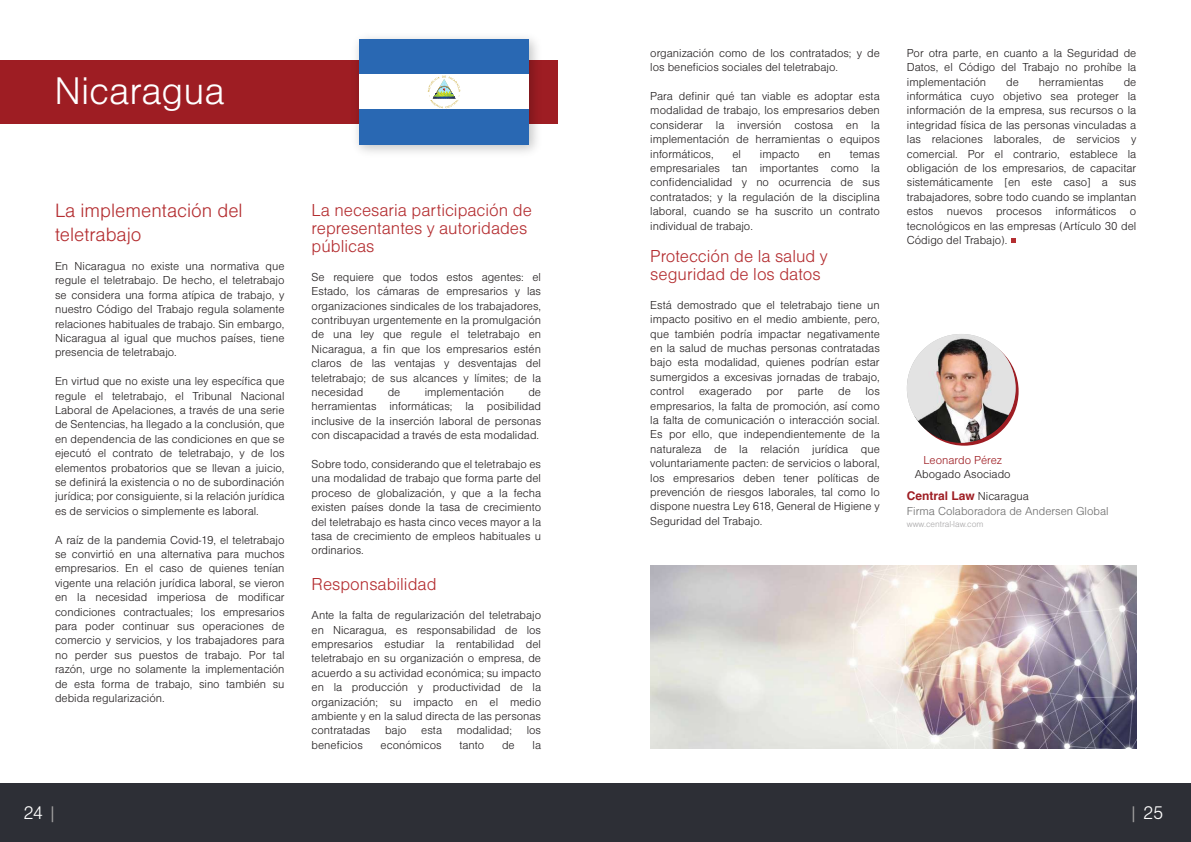
<style>
.page{position:relative;width:1191px;height:842px;background:#fff}
.page>*{position:absolute;margin:0;border:0;box-sizing:border-box;transform-origin:0 0}
.t1{font:40px "Nimbus Sans DOT Ligh";color:#fff}
.t2{font:20px/24px "Nimbus Sans DOT Ligh";color:#b42e31}
.t3{font:19px "Nimbus Sans DOT Ligh";color:#fff}
.t4{font:18px/18px "Nimbus Sans DOT Ligh";color:#b42e31}
.t5{font:12px/14.4px "Nimbus Sans DOT Ligh";color:#231f20;text-align:justify}
.t6{font:12px "Nimbus Sans DOT Ligh";color:#6d6d6d}
.t7{font:700 12px "Helvetica";color:#9e1d23}
.t8{font:12px "Nimbus Sans DOT Ligh";color:#9e1d23}
.t9{font:9px "Nimbus Sans DOT Ligh";color:#a9a8a9}
.s1{font-family:"Nimbus Sans DOT Ligh";font-weight:400;color:#231f20}
.s2{color:#a3a2a2}
</style>
<div class="page">
<div style="left:0;top:784px;width:1191px;height:58px;background:#2d2f36"></div>
<div style="left:0;top:61px;width:557px;height:63px;background:#9e1d23"></div>
<svg style="left:910px;top:337px;width:108px;height:109px"></svg>
<img style="left:907px;top:334px;width:108px;height:109px;border-radius:54px">
<svg style="left:1011px;top:239px;width:4px;height:4px"></svg>
<img style="left:347px;top:37px;width:199px;height:116px">
<div style="left:359px;top:40px;width:169px;height:35px;background:#2968b3"></div>
<div style="left:359px;top:74px;width:169px;height:36px;background:#fff"></div>
<div style="left:359px;top:109px;width:169px;height:36px;background:#2968b3"></div>
<svg style="left:428px;top:76px;width:32px;height:32px"></svg>
<img style="left:650px;top:565px;width:486px;height:184px">
<h1 class="t1" style="left:54px;top:68px;width:172px">Nicaragua</h1>
<h2 class="t2" style="left:55px;top:199px;width:189px">La implementación del teletrabajo</h2>
<p class="t5" style="left:55px;top:259px;width:231px">En Nicaragua no existe una normativa que regule el teletrabajo. De hecho, el teletrabajo se considera una forma atípica de trabajo, y nuestro Código del Trabajo regula solamente relaciones habituales de trabajo. Sin embargo, Nicaragua al igual que muchos países, tiene presencia de teletrabajo.</p>
<p class="t5" style="left:55px;top:374px;width:231px">En virtud que no existe una ley específica que regule el teletrabajo, el Tribunal Nacional Laboral de Apelaciones, a través de una serie de Sentencias, ha llegado a la conclusión, que en dependencia de las condiciones en que se ejecutó el contrato de teletrabajo, y de los elementos probatorios que se llevan a juicio, se definirá la existencia o no de subordinación jurídica; por consiguiente, si la relación jurídica es de servicios o simplemente es laboral.</p>
<p class="t5" style="left:55px;top:533px;width:231px">A raíz de la pandemia Covid-19, el teletrabajo se convirtió en una alternativa para muchos empresarios. En el caso de quienes tenían vigente una relación jurídica laboral, se vieron en la necesidad imperiosa de modificar condiciones contractuales; los empresarios para poder continuar sus operaciones de comercio y servicios, y los trabajadores para no perder sus puestos de trabajo. Por tal razón, urge no solamente la implementación de esta forma de trabajo, sino también su debida regularización.</p>
<h3 class="t4" style="left:312px;top:201px;width:222px">La necesaria participación de representantes y autoridades públicas</h3>
<p class="t5" style="left:312px;top:270px;width:231px">Se requiere que todos estos agentes: el Estado, los cámaras de empresarios y las organizaciones sindicales de los trabajadores, contribuyan urgentemente en la promulgación de una ley que regule el teletrabajo en Nicaragua, a fin que los empresarios estén claros de las ventajas y desventajas del teletrabajo; de sus alcances y límites; de la necesidad</p>
<p class="t5" style="left:388px;top:385px;width:14px">de</p>
<p class="t5" style="left:425px;top:385px;width:81px">implementación</p>
<p class="t5" style="left:312px;top:385px;width:231px;text-indent:217px">de herramientas informáticas; la posibilidad inclusive de la inserción laboral de personas con discapacidad a través de esta modalidad.</p>
<p class="t5" style="left:312px;top:457px;width:231px">Sobre todo, considerando que el teletrabajo es una modalidad de trabajo que forma parte del proceso de globalización, y que a la fecha existen países donde la tasa de crecimiento del teletrabajo es hasta cinco veces mayor a la tasa de crecimiento de empleos habituales u ordinarios.</p>
<h3 class="t4" style="left:312px;top:576px;width:126px">Responsabilidad</h3>
<p class="t5" style="left:312px;top:608px;width:231px">Ante la falta de regularización del teletrabajo en Nicaragua, es responsabilidad de los empresarios estudiar la rentabilidad del teletrabajo en su organización o empresa, de acuerdo a su actividad económica; su impacto en la producción y productividad de la organización; su impacto en el medio ambiente y en la salud directa de las personas contratadas bajo esta modalidad; los beneficios</p>
<p class="t5" style="left:380px;top:738px;width:62px">económicos</p>
<p class="t5" style="left:459px;top:738px;width:26px">tanto</p>
<p class="t5" style="left:502px;top:738px;width:14px">de</p>
<p class="t5" style="left:532px;top:738px;width:10px">la</p>
<p class="t5" style="left:650px;top:46px;width:231px">organización como de los contratados; y de los beneficios sociales del teletrabajo.</p>
<p class="t5" style="left:650px;top:89px;width:231px">Para definir qué tan viable es adoptar esta modalidad de trabajo, los empresarios deben considerar la inversión costosa en la implementación de herramientas o equipos informáticos,</p>
<p class="t5" style="left:732px;top:147px;width:10px">el</p>
<p class="t5" style="left:760px;top:147px;width:41px">impacto</p>
<p class="t5" style="left:818px;top:147px;width:14px">en</p>
<p class="t5" style="left:650px;top:147px;width:231px;text-indent:199px">temas empresariales tan importantes como la confidencialidad y no ocurrencia de sus contratados; y la regulación de la disciplina laboral, cuando se ha suscrito un contrato individual de trabajo.</p>
<h3 class="t4" style="left:650px;top:247px;width:179px">Protección de la salud y seguridad de los datos</h3>
<p class="t5" style="left:650px;top:298px;width:231px">Está demostrado que el teletrabajo tiene un impacto positivo en el medio ambiente, pero, que también podría impactar negativamente en la salud de muchas personas contratadas bajo esta modalidad, quienes podrían estar sumergidos a excesivas jornadas de trabajo, control exagerado por parte de los empresarios, la falta de promoción, así como la falta de comunicación o interacción social.<br>Es por ello, que independientemente de la naturaleza de la relación jurídica que voluntariamente pacten: de servicios o laboral, los empresarios deben tener políticas de prevención de riesgos laborales, tal como lo dispone nuestra Ley 618, General de Higiene y Seguridad del Trabajo.</p>
<p class="t5" style="left:907px;top:46px;width:231px">Por otra parte, en cuanto a la Seguridad de Datos, el Código del Trabajo no prohíbe la implementación</p>
<p class="t5" style="left:907px;top:75px;width:231px;text-indent:217px">de informática cuyo objetivo sea proteger la información de la empresa, sus recursos o la integridad física de las personas vinculadas a las relaciones laborales, de servicios y comercial. Por el contrario, establece la obligación de los empresarios, de capacitar sistemáticamente [en este caso] a sus trabajadores, sobre todo cuando se implantan estos nuevos procesos informáticos o tecnológicos en las empresas (Artículo 30 del Código del Trabajo).</p>
<p class="t5" style="left:1006px;top:75px;width:14px">de</p>
<p class="t5" style="left:1038px;top:75px;width:66px">herramientas</p>
<p class="t8" style="left:923px;top:453px;width:80px">Leonardo Pérez</p>
<p class="t5" style="left:914px;top:467px;width:97px">Abogado Asociado</p>
<p class="t7" style="left:907px;top:489px;width:124px">Central Law <span class="s1">Nicaragua</span></p>
<p class="t6" style="left:907px;top:504px;width:203px">Firma Colaboradora de Andersen Global</p>
<p class="t9" style="left:907px;top:519px;width:78px">www.central-law.com</p>
<h3 class="t3" style="left:24px;top:802px;width:35px">24 <span class="s2">|</span></h3>
<h3 class="t3" style="left:1128px;top:802px;width:36px"><span class="s2">|</span> 25</h3>
</div>
